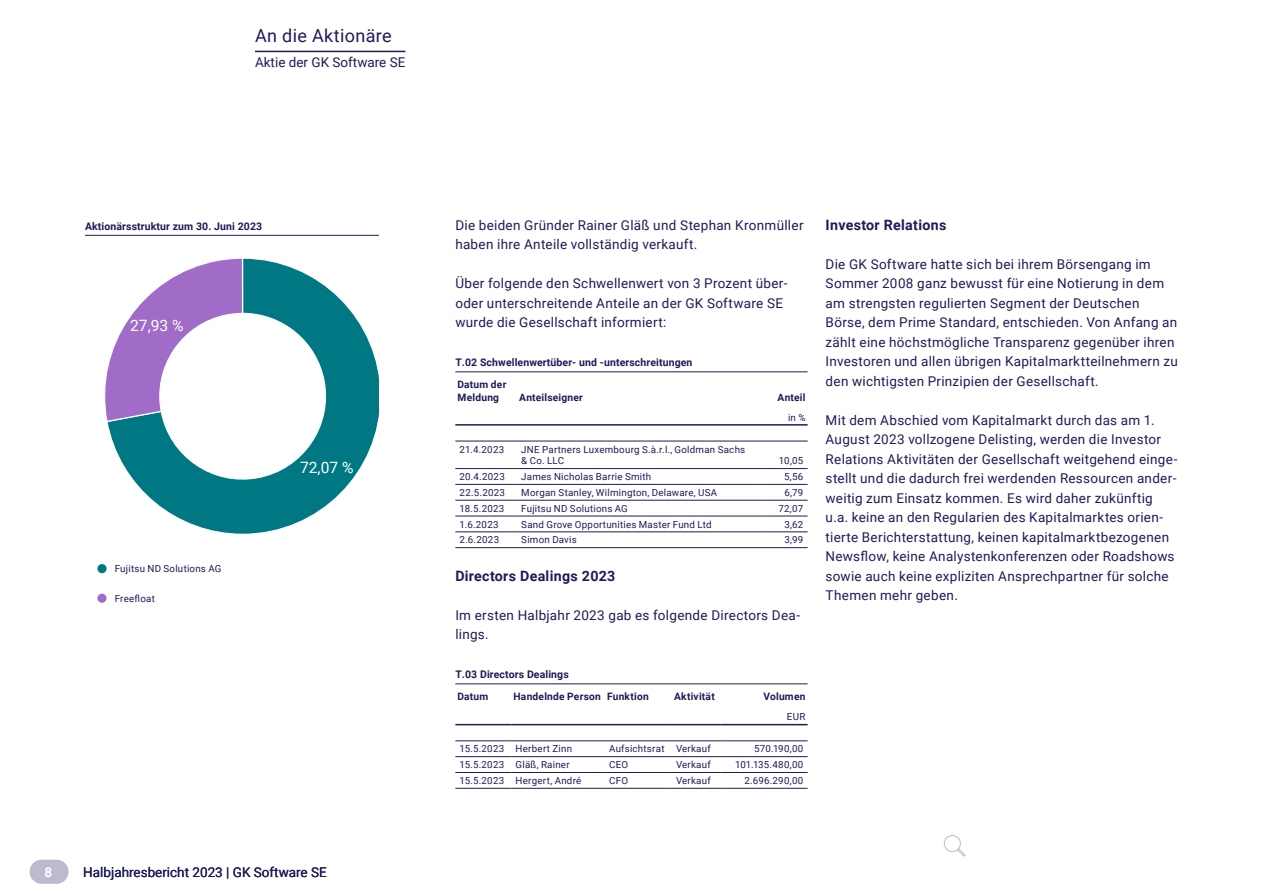
<style>
.page{position:relative;width:1263px;height:893px;background:#fff}
.page>*{position:absolute;margin:0;border:0;box-sizing:border-box;transform-origin:0 0}
.t1{font:18px "Roboto";letter-spacing:.02em;color:#1c1c59}
.t2{font:15.6px "Roboto";color:#fff}
.t3{font:700 14.25px "Roboto";letter-spacing:.02em;color:#1c1c59}
.t4{font:13.5px/19.5px "Roboto";letter-spacing:.02em;color:#1c1c59}
.t5{font:13.5px "Roboto";color:#1c1c59}
.t6{font:700 13.5px "Roboto";color:#fff}
.t7{font:700 10.5px "Roboto";letter-spacing:.01em;color:#1c1c59}
.t8{font:700 10.2px/12.3px "Roboto";letter-spacing:.02em;color:#1c1c59}
.t9{font:9.75px/11.7px "Roboto";letter-spacing:.025em;color:#1c1c59}
</style>
<div class="page">
<hr style="left:85px;top:235px;width:294px;height:1px;background:#1c1c59">
<hr style="left:455px;top:371px;width:353px;height:1px;background:#1c1c59">
<hr style="left:455px;top:683px;width:353px;height:1px;background:#1c1c59">
<hr style="left:455px;top:424px;width:62px;height:2px;background:#1c1c59">
<hr style="left:517px;top:424px;width:247px;height:2px;background:#1c1c59">
<hr style="left:764px;top:424px;width:44px;height:2px;background:#1c1c59">
<hr style="left:455px;top:441px;width:62px;height:1px;background:#1c1c59">
<hr style="left:764px;top:441px;width:44px;height:1px;background:#1c1c59">
<hr style="left:455px;top:468px;width:62px;height:1px;background:#1c1c59">
<hr style="left:764px;top:468px;width:44px;height:1px;background:#1c1c59">
<hr style="left:455px;top:484px;width:62px;height:1px;background:#1c1c59">
<hr style="left:764px;top:484px;width:44px;height:1px;background:#1c1c59">
<hr style="left:455px;top:500px;width:62px;height:1px;background:#1c1c59">
<hr style="left:764px;top:500px;width:44px;height:1px;background:#1c1c59">
<hr style="left:455px;top:516px;width:62px;height:1px;background:#1c1c59">
<hr style="left:764px;top:516px;width:44px;height:1px;background:#1c1c59">
<hr style="left:455px;top:531px;width:62px;height:1px;background:#1c1c59">
<hr style="left:764px;top:531px;width:44px;height:1px;background:#1c1c59">
<hr style="left:455px;top:547px;width:62px;height:1px;background:#1c1c59">
<hr style="left:764px;top:547px;width:44px;height:1px;background:#1c1c59">
<hr style="left:517px;top:484px;width:247px;height:1px;background:#1c1c59">
<hr style="left:517px;top:500px;width:247px;height:1px;background:#1c1c59">
<hr style="left:517px;top:516px;width:247px;height:1px;background:#1c1c59">
<hr style="left:517px;top:531px;width:247px;height:1px;background:#1c1c59">
<hr style="left:517px;top:468px;width:247px;height:1px;background:#1c1c59">
<hr style="left:517px;top:441px;width:247px;height:1px;background:#1c1c59">
<hr style="left:517px;top:547px;width:247px;height:1px;background:#1c1c59">
<hr style="left:455px;top:740px;width:56px;height:1px;background:#1c1c59">
<hr style="left:721px;top:740px;width:87px;height:1px;background:#1c1c59">
<hr style="left:455px;top:756px;width:56px;height:1px;background:#1c1c59">
<hr style="left:721px;top:756px;width:87px;height:1px;background:#1c1c59">
<hr style="left:455px;top:772px;width:56px;height:1px;background:#1c1c59">
<hr style="left:721px;top:772px;width:87px;height:1px;background:#1c1c59">
<hr style="left:455px;top:788px;width:56px;height:1px;background:#1c1c59">
<hr style="left:721px;top:788px;width:87px;height:1px;background:#1c1c59">
<hr style="left:511px;top:740px;width:94px;height:1px;background:#1c1c59">
<hr style="left:605px;top:740px;width:67px;height:1px;background:#1c1c59">
<hr style="left:672px;top:740px;width:49px;height:1px;background:#1c1c59">
<hr style="left:511px;top:756px;width:94px;height:1px;background:#1c1c59">
<hr style="left:605px;top:756px;width:67px;height:1px;background:#1c1c59">
<hr style="left:672px;top:756px;width:49px;height:1px;background:#1c1c59">
<hr style="left:511px;top:772px;width:94px;height:1px;background:#1c1c59">
<hr style="left:605px;top:772px;width:67px;height:1px;background:#1c1c59">
<hr style="left:672px;top:772px;width:49px;height:1px;background:#1c1c59">
<hr style="left:511px;top:788px;width:94px;height:1px;background:#1c1c59">
<hr style="left:605px;top:788px;width:67px;height:1px;background:#1c1c59">
<hr style="left:672px;top:788px;width:49px;height:1px;background:#1c1c59">
<hr style="left:455px;top:724px;width:56px;height:1px;background:#1c1c59">
<hr style="left:721px;top:724px;width:87px;height:1px;background:#1c1c59">
<hr style="left:511px;top:724px;width:94px;height:1px;background:#1c1c59">
<hr style="left:605px;top:724px;width:67px;height:1px;background:#1c1c59">
<hr style="left:672px;top:724px;width:49px;height:1px;background:#1c1c59">
<div style="left:97px;top:564px;width:10px;height:9px;background:#007884;border-radius:50%"></div>
<div style="left:97px;top:594px;width:10px;height:9px;background:#a06cc8;border-radius:50%"></div>
<svg style="left:107px;top:258px;width:272px;height:277px"></svg>
<svg style="left:105px;top:258px;width:139px;height:165px"></svg>
<div style="left:944px;top:835px;width:17px;height:17px;border:1px solid #bbbbcd;border-radius:50%"></div>
<svg style="left:956px;top:847px;width:10px;height:10px"></svg>
<hr style="left:255px;top:51px;width:150px;height:1px;background:#1c1c59">
<div style="left:30px;top:860px;width:38px;height:24px;background:#bbbbcd;border-radius:12px"></div>
<h1 class="t1" style="left:255px;top:23px;width:138px">An die Aktionäre</h1>
<p class="t5" style="left:255px;top:53px;width:152px">Aktie der GK Software SE</p>
<p class="t7" style="left:85px;top:219px;width:179px">Aktionärsstruktur zum 30. Juni 2023</p>
<p class="t4" style="left:455px;top:215px;width:350px">Die beiden Gründer Rainer Gläß und Stephan Kronmüller haben ihre Anteile vollständig verkauft.</p>
<p class="t4" style="left:455px;top:273px;width:334px">Über folgende den Schwellenwert von 3 Prozent über&shy;oder unterschreitende Anteile an der GK Software SE wurde die Gesellschaft informiert:</p>
<p class="t7" style="left:455px;top:355px;width:239px">T.02 Schwellenwertüber- und -unterschreitungen</p>
<p class="t8" style="left:457px;top:378px;width:50px">Datum der<br>Meldung</p>
<p class="t2" style="left:130px;top:315px;width:55px">27,93 %</p>
<p class="t8" style="left:519px;top:390px;width:65px">Anteilseigner</p>
<p class="t8" style="left:777px;top:390px;width:30px">Anteil</p>
<p class="t9" style="left:788px;top:411px;width:19px">in %</p>
<p class="t9" style="left:115px;top:563px;width:108px">Fujitsu ND Solutions AG</p>
<p class="t9" style="left:115px;top:592px;width:42px">Freefloat</p>
<p class="t2" style="left:300px;top:456px;width:55px">72,07 %</p>
<p class="t9" style="left:460px;top:443px;width:46px">21.4.2023</p>
<p class="t9" style="left:521px;top:443px;width:225px">JNE Partners Luxembourg S.à.r.l., Goldman Sachs &amp; Co. LLC</p>
<p class="t9" style="left:779px;top:455px;width:26px">10,05</p>
<p class="t9" style="left:460px;top:470px;width:47px">20.4.2023</p>
<p class="t9" style="left:521px;top:470px;width:131px">James Nicholas Barrie Smith</p>
<p class="t9" style="left:784px;top:470px;width:21px">5,56</p>
<p class="t9" style="left:460px;top:486px;width:47px">22.5.2023</p>
<p class="t9" style="left:521px;top:486px;width:197px">Morgan Stanley, Wilmington, Delaware, USA</p>
<p class="t9" style="left:784px;top:486px;width:20px">6,79</p>
<p class="t9" style="left:460px;top:502px;width:46px">18.5.2023</p>
<p class="t9" style="left:521px;top:502px;width:108px">Fujitsu ND Solutions AG</p>
<p class="t9" style="left:778px;top:502px;width:26px">72,07</p>
<p class="t9" style="left:460px;top:518px;width:40px">1.6.2023</p>
<p class="t9" style="left:521px;top:518px;width:192px">Sand Grove Opportunities Master Fund Ltd</p>
<p class="t9" style="left:784px;top:518px;width:21px">3,62</p>
<p class="t9" style="left:460px;top:534px;width:41px">2.6.2023</p>
<p class="t9" style="left:521px;top:534px;width:57px">Simon Davis</p>
<p class="t9" style="left:784px;top:534px;width:20px">3,99</p>
<p class="t3" style="left:455px;top:566px;width:162px">Directors Dealings 2023</p>
<p class="t4" style="left:455px;top:605px;width:346px">Im ersten Halbjahr 2023 gab es folgende Directors Dea&shy;lings.</p>
<p class="t7" style="left:455px;top:667px;width:115px">T.03 Directors Dealings</p>
<p class="t8" style="left:457px;top:690px;width:32px">Datum</p>
<p class="t8" style="left:513px;top:690px;width:137px">Handelnde Person Funktion</p>
<p class="t8" style="left:674px;top:690px;width:42px">Aktivität</p>
<p class="t8" style="left:764px;top:690px;width:43px">Volumen</p>
<p class="t9" style="left:787px;top:711px;width:20px">EUR</p>
<p class="t9" style="left:460px;top:743px;width:114px">15.5.2023 Herbert Zinn</p>
<p class="t9" style="left:609px;top:743px;width:103px">Aufsichtsrat Verkauf</p>
<p class="t9" style="left:754px;top:743px;width:51px">570.190,00</p>
<p class="t9" style="left:460px;top:758px;width:112px">15.5.2023 Gläß, Rainer</p>
<p class="t9" style="left:609px;top:758px;width:21px">CEO</p>
<p class="t9" style="left:676px;top:758px;width:36px">Verkauf</p>
<p class="t9" style="left:735px;top:758px;width:70px">101.135.480,00</p>
<p class="t9" style="left:460px;top:774px;width:123px">15.5.2023 Hergert, André</p>
<p class="t9" style="left:609px;top:774px;width:20px">CFO</p>
<p class="t9" style="left:676px;top:774px;width:36px">Verkauf</p>
<p class="t9" style="left:744px;top:774px;width:61px">2.696.290,00</p>
<p class="t3" style="left:826px;top:215px;width:122px">Investor Relations</p>
<p class="t4" style="left:826px;top:254px;width:354px">Die GK Software hatte sich bei ihrem Börsengang im Sommer 2008 ganz bewusst für eine Notierung in dem am strengsten regulierten Segment der Deutschen Börse, dem Prime Standard, entschieden. Von Anfang an zählt eine höchstmögliche Transparenz gegenüber ihren Investoren und allen übrigen Kapitalmarktteilnehmern zu den wichtigsten Prinzipien der Gesellschaft.</p>
<p class="t4" style="left:826px;top:410px;width:353px">Mit dem Abschied vom Kapitalmarkt durch das am 1.<br>August 2023 vollzogene Delisting, werden die Investor Relations Aktivitäten der Gesellschaft weitgehend einge&shy;stellt und die dadurch frei werdenden Ressourcen ander&shy;weitig zum Einsatz kommen. Es wird daher zukünftig u.a. keine an den Regularien des Kapitalmarktes orien&shy;tierte Berichterstattung, keinen kapitalmarktbezogenen Newsflow, keine Analystenkonferenzen oder Roadshows sowie auch keine expliziten Ansprechpartner für solche Themen mehr geben.</p>
<p class="t6" style="left:45px;top:862px;width:9px">8</p>
<p class="t5" style="left:83px;top:862px;width:245px">Halbjahresbericht 2023 | GK Software SE</p>
</div>
